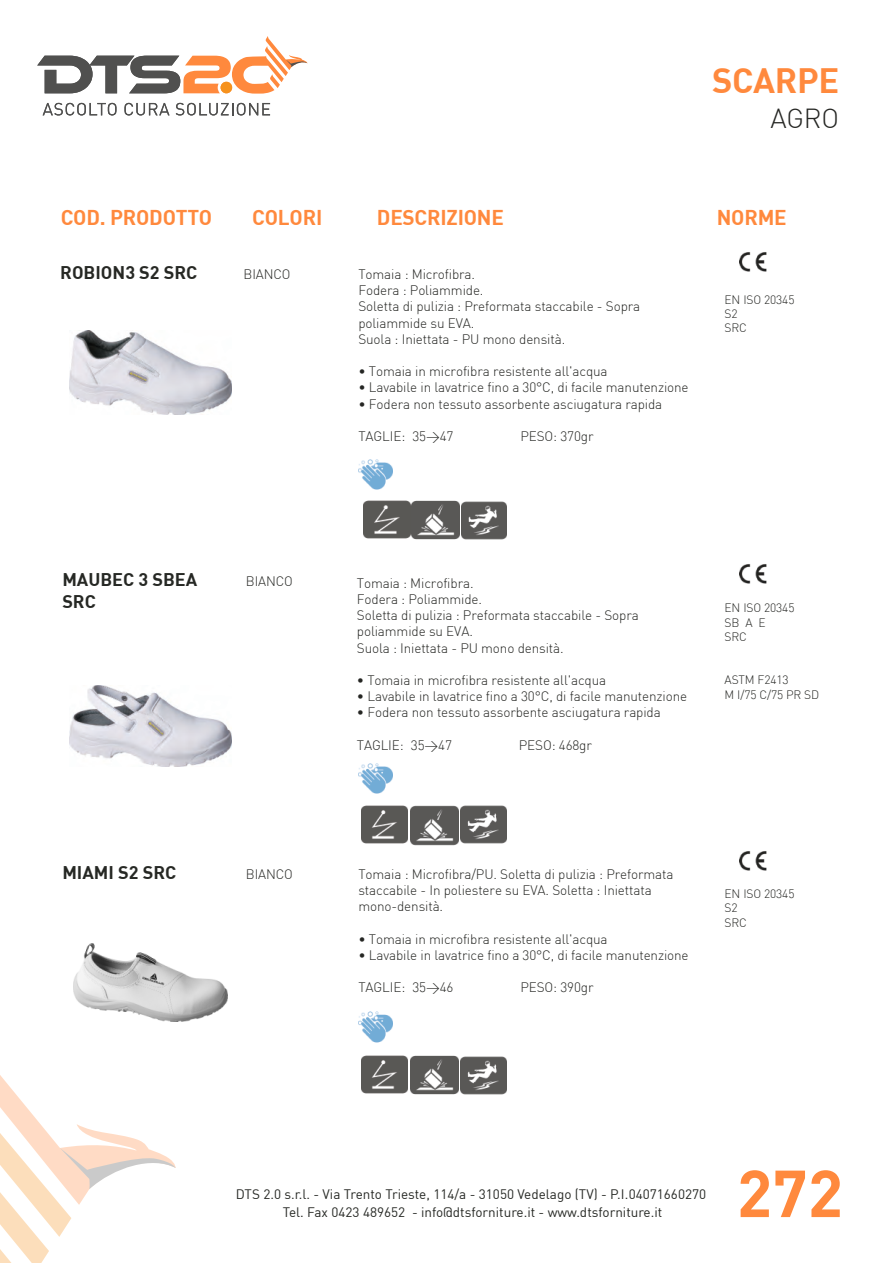
<style>
.page{position:relative;width:893px;height:1263px;background:#fff}
.page>*{position:absolute;margin:0;border:0;box-sizing:border-box;transform-origin:0 0}
.t1{font:700 65.25px "DIN";color:#ff893d}
.t2{font:700 34.5px "DIN";letter-spacing:-.01em;color:#ff893d}
.t3{font:300 27px "DIN";color:#252623}
.t4{font:700 21px "DIN";letter-spacing:-.01em;color:#ff893d}
.t5{font:700 18px/21.6px "DIN";color:#262824}
.t6{font:300 13.5px/16.2px "DIN";letter-spacing:-.01em;color:#252623}
.t7{font:13.5px/18px "DIN";color:#262824;text-align:center}
.t8{font:300 12px/14.4px "DIN";letter-spacing:-.01em;color:#252623}
</style>
<div class="page">
<svg style="left:43px;top:103px;width:73px;height:12px"></svg>
<svg style="left:124px;top:103px;width:45px;height:12px"></svg>
<svg style="left:176px;top:103px;width:94px;height:12px"></svg>
<svg style="left:37px;top:36px;width:270px;height:58px"></svg>
<svg style="left:0;top:1075px;width:176px;height:187px"></svg>
<img style="left:739px;top:252px;width:28px;height:20px">
<img style="left:739px;top:564px;width:28px;height:20px">
<img style="left:739px;top:851px;width:28px;height:20px">
<img style="left:364px;top:500px;width:46px;height:39px">
<img style="left:411px;top:500px;width:48px;height:40px">
<img style="left:461px;top:501px;width:46px;height:39px">
<img style="left:361px;top:805px;width:47px;height:39px">
<img style="left:411px;top:805px;width:48px;height:41px">
<img style="left:461px;top:805px;width:45px;height:39px">
<img style="left:361px;top:1055px;width:47px;height:39px">
<img style="left:411px;top:1055px;width:48px;height:40px">
<img style="left:461px;top:1056px;width:45px;height:39px">
<img style="left:358px;top:1011px;width:35px;height:32px">
<img style="left:358px;top:459px;width:35px;height:31px">
<img style="left:358px;top:763px;width:35px;height:31px">
<img style="left:70px;top:330px;width:162px;height:84px">
<img style="left:70px;top:686px;width:162px;height:81px">
<img style="left:74px;top:943px;width:153px;height:79px">
<h2 class="t2" style="left:712px;top:58px;width:129px">SCARPE</h2>
<h3 class="t3" style="left:770px;top:101px;width:70px">AGRO</h3>
<h3 class="t4" style="left:61px;top:203px;width:153px">COD. PRODOTTO</h3>
<h3 class="t4" style="left:252px;top:203px;width:72px">COLORI</h3>
<h3 class="t4" style="left:377px;top:203px;width:129px">DESCRIZIONE</h3>
<h3 class="t4" style="left:717px;top:203px;width:71px">NORME</h3>
<h3 class="t5" style="left:60px;top:261px;width:139px">ROBION3 S2 SRC</h3>
<p class="t6" style="left:244px;top:266px;width:48px">BIANCO</p>
<p class="t6" style="left:358px;top:266px;width:283px">Tomaia : Microfibra.<br>Fodera : Poliammide.<br>Soletta di pulizia : Preformata staccabile - Sopra poliammide su EVA.<br>Suola : Iniettata - PU mono densità.</p>
<p class="t6" style="left:358px;top:363px;width:251px">• Tomaia in microfibra resistente all'acqua</p>
<p class="t6" style="left:358px;top:379px;width:332px">• Lavabile in lavatrice fino a 30°C, di facile manutenzione</p>
<p class="t6" style="left:358px;top:395px;width:305px">• Fodera non tessuto assorbente asciugatura rapida</p>
<p class="t6" style="left:358px;top:428px;width:97px">TAGLIE: 35&gt;47</p>
<p class="t6" style="left:520px;top:428px;width:75px">PESO: 370gr</p>
<p class="t8" style="left:724px;top:292px;width:71px">EN ISO 20345<br>S2<br>SRC</p>
<h3 class="t5" style="left:62px;top:568px;width:136px">MAUBEC 3 SBEA<br>SRC</h3>
<p class="t6" style="left:246px;top:573px;width:48px">BIANCO</p>
<p class="t6" style="left:357px;top:575px;width:283px">Tomaia : Microfibra.<br>Fodera : Poliammide.<br>Soletta di pulizia : Preformata staccabile - Sopra poliammide su EVA.<br>Suola : Iniettata - PU mono densità.</p>
<p class="t6" style="left:357px;top:672px;width:251px">• Tomaia in microfibra resistente all'acqua</p>
<p class="t6" style="left:357px;top:688px;width:332px">• Lavabile in lavatrice fino a 30°C, di facile manutenzione</p>
<p class="t6" style="left:357px;top:704px;width:305px">• Fodera non tessuto assorbente asciugatura rapida</p>
<p class="t6" style="left:357px;top:737px;width:97px">TAGLIE: 35&gt;47</p>
<p class="t6" style="left:519px;top:737px;width:75px">PESO: 468gr</p>
<p class="t8" style="left:724px;top:601px;width:71px">EN ISO 20345<br>SB A E<br>SRC</p>
<p class="t8" style="left:724px;top:673px;width:96px">ASTM F2413<br>M I/75 C/75 PR SD</p>
<h3 class="t5" style="left:62px;top:861px;width:115px">MIAMI S2 SRC</h3>
<p class="t6" style="left:246px;top:866px;width:48px">BIANCO</p>
<p class="t6" style="left:358px;top:866px;width:317px">Tomaia : Microfibra/PU. Soletta di pulizia : Preformata staccabile - In poliestere su EVA. Soletta : Iniettata mono-densità.</p>
<p class="t6" style="left:358px;top:931px;width:251px">• Tomaia in microfibra resistente all'acqua</p>
<p class="t6" style="left:358px;top:947px;width:332px">• Lavabile in lavatrice fino a 30°C, di facile manutenzione</p>
<p class="t6" style="left:358px;top:979px;width:97px">TAGLIE: 35&gt;46</p>
<p class="t6" style="left:520px;top:979px;width:75px">PESO: 390gr</p>
<p class="t8" style="left:724px;top:886px;width:71px">EN ISO 20345<br>S2<br>SRC</p>
<p class="t7" style="left:236px;top:1184px;width:472px">DTS 2.0 s.r.l. - Via Trento Trieste, 114/a - 31050 Vedelago (TV) - P.I. 04071660270<br>Tel. Fax 0423 489652 - info@dtsforniture.it - www.dtsforniture.it</p>
<h1 class="t1" style="left:737px;top:1151px;width:108px">272</h1>
</div>
